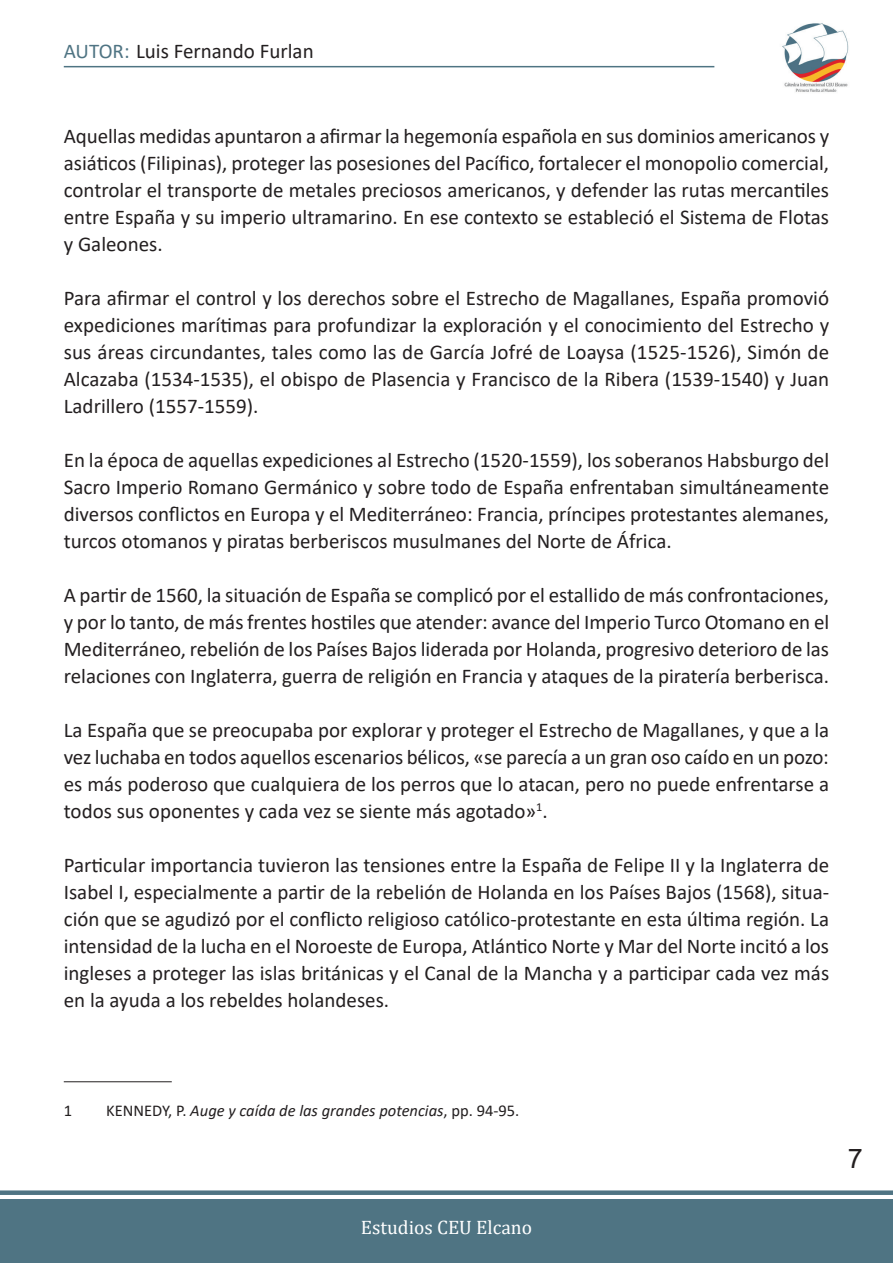
<style>
.page{position:relative;width:893px;height:1263px;background:#fff}
.page>*{position:absolute;margin:0;border:0;box-sizing:border-box;transform-origin:0 0}
.t1{font:27px "Arial";color:#231f20}
.t2{font:21px/27px "Calibri";color:#231f20;text-align:justify}
.t3{font:19.5px "Cambria";color:#fff}
.t4{font:italic 16.5px "Calibri";color:#231f20}
.t5{font:16.5px "Calibri";color:#231f20}
.s1{color:#4f7483}
.s2{font-style:normal}
</style>
<div class="page">
<div style="left:0;top:1190px;width:893px;height:5px;background:#4f7483"></div>
<div style="left:0;top:1199px;width:893px;height:64px;background:#4f7483"></div>
<img style="left:782px;top:23px;width:67px;height:69px">
<hr style="left:64px;top:66px;width:650px;height:1px;background:#4f7483">
<hr style="left:64px;top:1081px;width:108px;height:1px;background:#231f20">
<p class="t2" style="left:64px;top:37px;width:251px"><span class="s1">AUTOR:</span> Luis Fernando Furlan</p>
<p class="t2" style="left:64px;top:122px;width:767px">Aquellas medidas apuntaron a afirmar la hegemonía española en sus dominios americanos y asiáticos (Filipinas), proteger las posesiones del Pacífico, fortalecer el monopolio comercial, controlar el transporte de metales preciosos americanos, y defender las rutas mercantiles entre España y su imperio ultramarino. En ese contexto se estableció el Sistema de Flotas y Galeones.</p>
<p class="t2" style="left:64px;top:284px;width:767px">Para afirmar el control y los derechos sobre el Estrecho de Magallanes, España promovió expediciones marítimas para profundizar la exploración y el conocimiento del Estrecho y sus áreas circundantes, tales como las de García Jofré de Loaysa (1525-1526), Simón de Alcazaba (1534-1535), el obispo de Plasencia y Francisco de la Ribera (1539-1540) y Juan Ladrillero (1557-1559).</p>
<p class="t2" style="left:64px;top:446px;width:767px">En la época de aquellas expediciones al Estrecho (1520-1559), los soberanos Habsburgo del Sacro Imperio Romano Germánico y sobre todo de España enfrentaban simultáneamente diversos conflictos en Europa y el Mediterráneo: Francia, príncipes protestantes alemanes, turcos otomanos y piratas berberiscos musulmanes del Norte de África.</p>
<p class="t2" style="left:64px;top:581px;width:767px">A partir de 1560, la situación de España se complicó por el estallido de más confrontaciones, y por lo tanto, de más frentes hostiles que atender: avance del Imperio Turco Otomano en el Mediterráneo, rebelión de los Países Bajos liderada por Holanda, progresivo deterioro de las relaciones con Inglaterra, guerra de religión en Francia y ataques de la piratería berberisca.</p>
<p class="t2" style="left:64px;top:716px;width:767px">La España que se preocupaba por explorar y proteger el Estrecho de Magallanes, y que a la vez luchaba en todos aquellos escenarios bélicos, «se parecía a un gran oso caído en un pozo: es más poderoso que cualquiera de los perros que lo atacan, pero no puede enfrentarse a todos sus oponentes y cada vez se siente más agotado»<sup>1</sup>.</p>
<p class="t2" style="left:64px;top:851px;width:767px">Particular importancia tuvieron las tensiones entre la España de Felipe II y la Inglaterra de Isabel I, especialmente a partir de la rebelión de Holanda en los Países Bajos (1568), situa&shy;ción que se agudizó por el conflicto religioso católico-protestante en esta última región. La intensidad de la lucha en el Noroeste de Europa, Atlántico Norte y Mar del Norte incitó a los ingleses a proteger las islas británicas y el Canal de la Mancha y a participar cada vez más en la ayuda a los rebeldes holandeses.</p>
<p class="t5" style="left:64px;top:1098px;width:10px">1</p>
<p class="t4" style="left:106px;top:1098px;width:415px"><span class="s2">KENNEDY, P.</span> Auge y caída de las grandes potencias<span class="s2">, pp. 94-95.</span></p>
<p class="t3" style="left:361px;top:1215px;width:173px">Estudios CEU Elcano</p>
<p class="t1" style="left:848px;top:1140px;width:17px">7</p>
</div>
